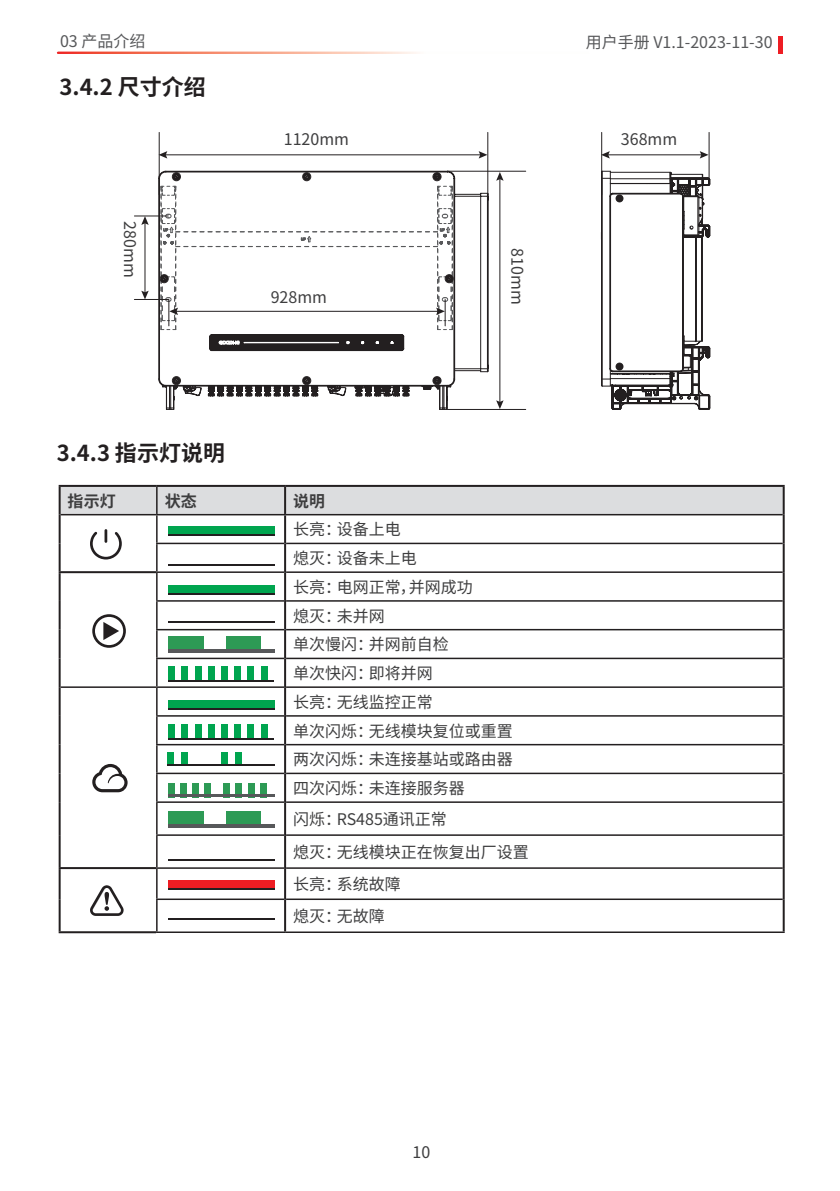
<style>
.page{position:relative;width:840px;height:1191px;background:#fff}
.page>*{position:absolute;margin:0;border:0;box-sizing:border-box;transform-origin:0 0}
.t1{font:700 22px "Source Han Sans CN";color:#231f20}
.t2{font:16px/28.8px "Source Han Sans CN";color:#3e3e3f}
.t3{font:16px "Source Han Sans CN";color:#57585a}
.t4{font:700 16px "Source Han Sans CN";color:#3e3e3f}
</style>
<div class="page">
<hr style="left:778px;top:36px;width:4px;height:18px;background:#ee1d23">
<hr style="left:59px;top:571px;width:97px;height:2px;background:#231f20">
<hr style="left:59px;top:867px;width:97px;height:2px;background:#231f20">
<hr style="left:59px;top:931px;width:97px;height:2px;background:#231f20">
<hr style="left:156px;top:801px;width:128px;height:2px;background:#231f20">
<hr style="left:156px;top:803px;width:1px;height:31px;background:#231f20">
<hr style="left:286px;top:801px;width:496px;height:2px;background:#231f20">
<hr style="left:156px;top:834px;width:128px;height:2px;background:#231f20">
<hr style="left:156px;top:836px;width:1px;height:31px;background:#231f20">
<hr style="left:286px;top:834px;width:496px;height:2px;background:#231f20">
<hr style="left:156px;top:867px;width:128px;height:2px;background:#231f20">
<svg style="left:156px;top:869px;width:1px;height:29px"></svg>
<hr style="left:286px;top:867px;width:496px;height:2px;background:#231f20">
<hr style="left:156px;top:898px;width:128px;height:2px;background:#231f20">
<hr style="left:156px;top:900px;width:1px;height:31px;background:#231f20">
<hr style="left:286px;top:898px;width:496px;height:2px;background:#231f20">
<hr style="left:156px;top:931px;width:129px;height:2px;background:#231f20">
<hr style="left:285px;top:931px;width:499px;height:2px;background:#231f20">
<hr style="left:59px;top:485px;width:98px;height:2px;background:#231f20">
<hr style="left:59px;top:487px;width:2px;height:27px;background:#231f20">
<hr style="left:157px;top:485px;width:128px;height:2px;background:#231f20">
<hr style="left:285px;top:485px;width:499px;height:2px;background:#231f20">
<hr style="left:782px;top:487px;width:2px;height:27px;background:#231f20">
<hr style="left:59px;top:514px;width:2px;height:29px;background:#231f20">
<hr style="left:782px;top:514px;width:2px;height:29px;background:#231f20">
<hr style="left:59px;top:543px;width:2px;height:28px;background:#231f20">
<hr style="left:782px;top:543px;width:2px;height:29px;background:#231f20">
<hr style="left:59px;top:573px;width:2px;height:28px;background:#231f20">
<hr style="left:782px;top:572px;width:2px;height:29px;background:#231f20">
<hr style="left:59px;top:601px;width:2px;height:28px;background:#231f20">
<hr style="left:782px;top:601px;width:2px;height:28px;background:#231f20">
<hr style="left:59px;top:629px;width:2px;height:29px;background:#231f20">
<hr style="left:782px;top:629px;width:2px;height:29px;background:#231f20">
<hr style="left:59px;top:658px;width:2px;height:29px;background:#231f20">
<hr style="left:782px;top:658px;width:2px;height:29px;background:#231f20">
<hr style="left:59px;top:687px;width:2px;height:29px;background:#231f20">
<hr style="left:782px;top:687px;width:2px;height:29px;background:#231f20">
<hr style="left:59px;top:716px;width:2px;height:28px;background:#231f20">
<hr style="left:782px;top:716px;width:2px;height:28px;background:#231f20">
<hr style="left:59px;top:744px;width:2px;height:29px;background:#231f20">
<hr style="left:782px;top:744px;width:2px;height:29px;background:#231f20">
<hr style="left:59px;top:773px;width:2px;height:29px;background:#231f20">
<hr style="left:284px;top:773px;width:2px;height:29px;background:#231f20">
<hr style="left:782px;top:773px;width:2px;height:29px;background:#231f20">
<hr style="left:59px;top:802px;width:2px;height:33px;background:#231f20">
<hr style="left:284px;top:802px;width:2px;height:33px;background:#231f20">
<hr style="left:782px;top:802px;width:2px;height:33px;background:#231f20">
<hr style="left:59px;top:835px;width:2px;height:32px;background:#231f20">
<hr style="left:284px;top:835px;width:2px;height:33px;background:#231f20">
<hr style="left:782px;top:835px;width:2px;height:33px;background:#231f20">
<hr style="left:59px;top:869px;width:2px;height:30px;background:#231f20">
<hr style="left:284px;top:868px;width:2px;height:31px;background:#231f20">
<hr style="left:782px;top:868px;width:2px;height:31px;background:#231f20">
<hr style="left:59px;top:899px;width:2px;height:32px;background:#231f20">
<hr style="left:284px;top:899px;width:2px;height:32px;background:#231f20">
<hr style="left:782px;top:899px;width:2px;height:32px;background:#231f20">
<svg style="left:60px;top:486px;width:723px;height:315px"></svg>
<div style="left:167px;top:752px;width:7px;height:13px;background:#00a54f"></div>
<div style="left:181px;top:752px;width:7px;height:13px;background:#00a54f"></div>
<div style="left:221px;top:752px;width:7px;height:13px;background:#00a54f"></div>
<div style="left:234px;top:752px;width:7px;height:13px;background:#00a54f"></div>
<hr style="left:167px;top:764px;width:108px;height:1px;background:#231f20">
<div style="left:226px;top:636px;width:34px;height:17px;background:#2d9a55"></div>
<div style="left:168px;top:636px;width:35px;height:17px;background:#2d9a55"></div>
<hr style="left:168px;top:649px;width:106px;height:4px;background:#57585a">
<div style="left:168px;top:783px;width:6px;height:14px;background:#2d9a55"></div>
<div style="left:180px;top:783px;width:6px;height:14px;background:#2d9a55"></div>
<div style="left:192px;top:783px;width:7px;height:14px;background:#2d9a55"></div>
<div style="left:205px;top:783px;width:6px;height:14px;background:#2d9a55"></div>
<div style="left:223px;top:783px;width:6px;height:14px;background:#2d9a55"></div>
<div style="left:236px;top:783px;width:6px;height:14px;background:#2d9a55"></div>
<div style="left:248px;top:783px;width:6px;height:14px;background:#2d9a55"></div>
<div style="left:260px;top:783px;width:6px;height:14px;background:#2d9a55"></div>
<hr style="left:168px;top:794px;width:106px;height:3px;background:#57585a">
<div style="left:168px;top:724px;width:7px;height:16px;background:#00a54f"></div>
<div style="left:181px;top:724px;width:7px;height:16px;background:#00a54f"></div>
<div style="left:195px;top:724px;width:6px;height:16px;background:#00a54f"></div>
<div style="left:208px;top:724px;width:6px;height:16px;background:#00a54f"></div>
<div style="left:221px;top:724px;width:7px;height:16px;background:#00a54f"></div>
<div style="left:234px;top:724px;width:7px;height:16px;background:#00a54f"></div>
<div style="left:247px;top:724px;width:7px;height:16px;background:#00a54f"></div>
<div style="left:261px;top:724px;width:6px;height:16px;background:#00a54f"></div>
<hr style="left:168px;top:738px;width:106px;height:2px;background:#231f20">
<svg style="left:90px;top:885px;width:34px;height:31px"></svg>
<hr style="left:168px;top:859px;width:106px;height:1px;background:#231f20">
<div style="left:168px;top:880px;width:106px;height:9px;background:#ee1d23"></div>
<hr style="left:168px;top:888px;width:106px;height:1px;background:#231f20">
<hr style="left:168px;top:918px;width:106px;height:1px;background:#231f20">
<div style="left:226px;top:811px;width:34px;height:17px;background:#2d9a55"></div>
<div style="left:168px;top:811px;width:35px;height:17px;background:#2d9a55"></div>
<hr style="left:168px;top:824px;width:106px;height:4px;background:#57585a">
<svg style="left:158px;top:132px;width:552px;height:278px"></svg>
<hr style="left:164px;top:154px;width:317px;height:1px;background:#231f20">
<svg style="left:158px;top:151px;width:9px;height:7px"></svg>
<svg style="left:478px;top:151px;width:9px;height:7px"></svg>
<svg style="left:158px;top:170px;width:331px;height:240px"></svg>
<hr style="left:601px;top:132px;width:1px;height:63px;background:#231f20">
<hr style="left:708px;top:132px;width:1px;height:49px;background:#231f20">
<hr style="left:606px;top:154px;width:96px;height:1px;background:#231f20">
<svg style="left:600px;top:151px;width:9px;height:7px"></svg>
<svg style="left:699px;top:151px;width:9px;height:7px"></svg>
<hr style="left:447px;top:409px;width:78px;height:1px;background:#231f20">
<hr style="left:447px;top:171px;width:78px;height:1px;background:#231f20">
<hr style="left:499px;top:178px;width:1px;height:225px;background:#231f20">
<svg style="left:496px;top:400px;width:7px;height:9px"></svg>
<svg style="left:496px;top:172px;width:7px;height:9px"></svg>
<hr style="left:134px;top:299px;width:34px;height:1px;background:#231f20">
<hr style="left:134px;top:215px;width:34px;height:1px;background:#231f20">
<hr style="left:144px;top:222px;width:1px;height:71px;background:#231f20">
<svg style="left:141px;top:291px;width:8px;height:8px"></svg>
<svg style="left:141px;top:216px;width:8px;height:9px"></svg>
<p class="t3" style="left:60px;top:32px;width:87px">03 产品介绍</p>
<p class="t3" style="left:585px;top:33px;width:188px">用户手册 V1.1-2023-11-30</p>
<h1 class="t1" style="left:59px;top:74px;width:148px">3.4.2 尺寸介绍</h1>
<p class="t2" style="left:144px;top:221px;width:58px;rotate:90deg">280mm</p>
<p class="t2" style="left:283px;top:125px;width:67px">1120mm</p>
<p class="t2" style="left:620px;top:125px;width:58px">368mm</p>
<p class="t2" style="left:270px;top:283px;width:58px">928mm</p>
<p class="t2" style="left:531px;top:248px;width:58px;rotate:90deg">810mm</p>
<h1 class="t1" style="left:57px;top:441px;width:170px">3.4.3 指示灯说明</h1>
<p class="t4" style="left:68px;top:492px;width:49px">指示灯</p>
<p class="t4" style="left:165px;top:492px;width:33px">状态</p>
<p class="t4" style="left:293px;top:492px;width:33px">说明</p>
<p class="t2" style="left:293px;top:515px;width:221px">长亮：设备上电<br>熄灭：设备未上电<br>长亮：电网正常，并网成功<br>熄灭：未并网<br>单次慢闪：并网前自检<br>单次快闪：即将并网<br>长亮：无线监控正常<br>单次闪烁：无线模块复位或重置两次闪烁：未连接基站或路由器四次闪烁：未连接服务器</p>
<p class="t2" style="left:293px;top:803px;width:237px;line-height:32.4px">闪烁：RS485通讯正常<br>熄灭：无线模块正在恢复出厂设置长亮：系统故障<br>熄灭：无故障</p>
<p class="t2" style="left:412px;top:1138px;width:19px">10</p>
</div>
